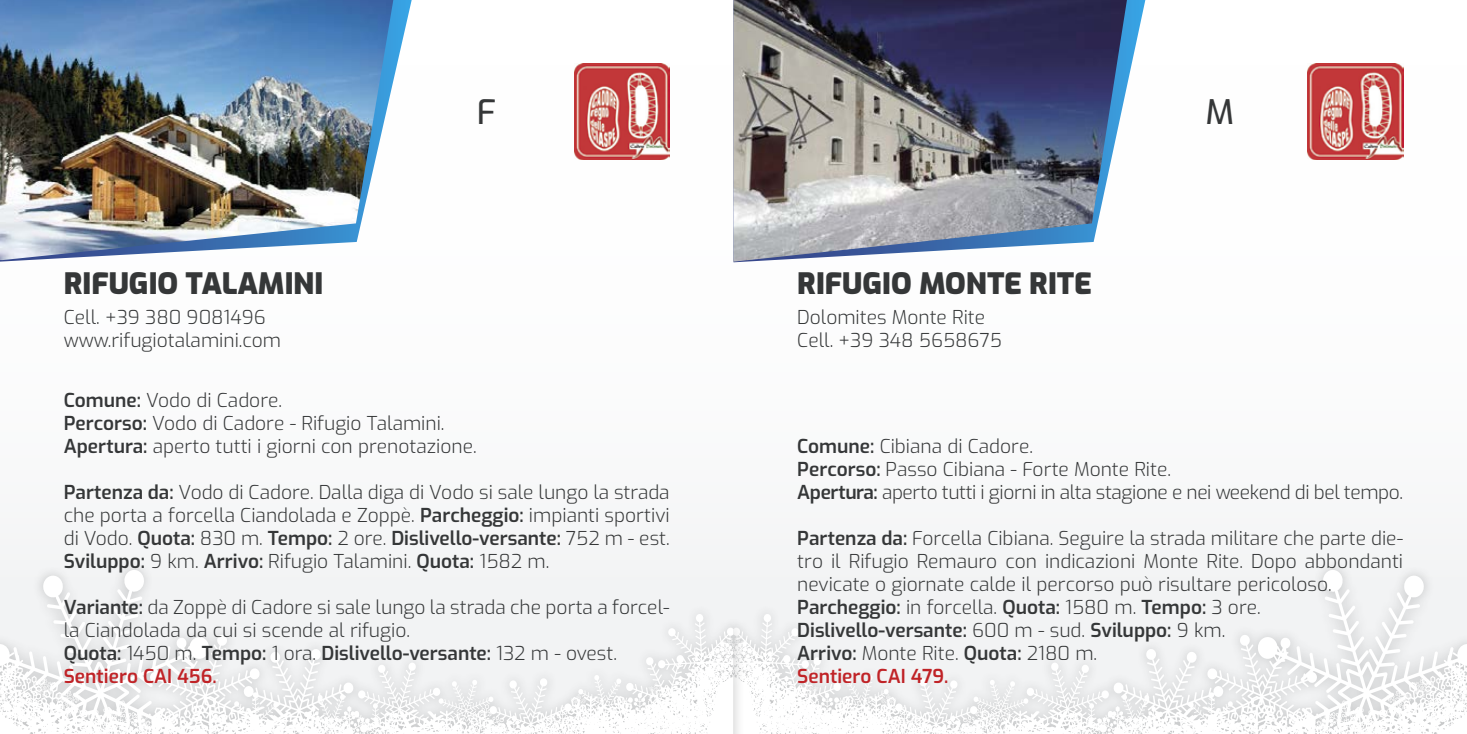
<style>
.page{position:relative;width:1467px;height:734px;background:#fff}
.page>*{position:absolute;margin:0;border:0;box-sizing:border-box;transform-origin:0 0}
.t1{font:500 33.75px "Exo";color:#353738}
.t2{font:900 29.25px "Exo";color:#353738}
.t3{font:300 19.12px/22.9px "Exo";color:#353738;text-align:justify}
.t4{font:600 19.12px "Exo";color:#353738}
.t5{font:300 19.12px "Exo";letter-spacing:-.02em;color:#353738}
.t6{font:600 19.12px "Exo";color:#c02327}
.s1{font-weight:600}
.s2{font-weight:300}
</style>
<div class="page">
<div style="left:722px;top:559px;width:745px;height:174px;background:#f3f4f5"></div>
<svg style="left:745px;top:568px;width:722px;height:165px"></svg>
<div style="left:0;top:559px;width:745px;height:174px;background:#f3f4f5"></div>
<svg style="left:0;top:568px;width:733px;height:165px"></svg>
<img style="left:574px;top:64px;width:96px;height:95px">
<svg style="left:0;top:0;width:412px;height:261px"></svg>
<img style="left:0;top:0;width:393px;height:260px">
<svg style="left:733px;top:0;width:412px;height:262px"></svg>
<img style="left:1307px;top:64px;width:96px;height:95px">
<img style="left:733px;top:0;width:394px;height:261px">
<p class="t2" style="left:64px;top:262px;width:261px">RIFUGIO TALAMINI</p>
<p class="t3" style="left:64px;top:304px;width:203px">Cell. +39 380 9081496</p>
<p class="t3" style="left:64px;top:327px;width:219px">www.rifugiotalamini.com</p>
<p class="t1" style="left:477px;top:87px;width:21px">F</p>
<p class="t3" style="left:64px;top:388px;width:220px"><span class="s1">Comune:</span> Vodo di Cadore.</p>
<p class="t3" style="left:64px;top:411px;width:382px"><span class="s1">Percorso:</span> Vodo di Cadore - Rifugio Talamini.</p>
<p class="t3" style="left:64px;top:434px;width:414px"><span class="s1">Apertura:</span> aperto tutti i giorni con prenotazione.</p>
<p class="t3" style="left:64px;top:480px;width:607px"><span class="s1">Partenza da:</span> Vodo di Cadore. Dalla diga di Vodo si sale lungo la strada che porta a forcella Ciandolada e Zoppè. <span class="s1">Parcheggio:</span> impianti sportivi di Vodo. <span class="s1">Quota:</span> 830 m. <span class="s1">Tempo:</span> 2 ore. <span class="s1">Dislivello-versante:</span> 752 m - est.</p>
<p class="t3" style="left:64px;top:548px;width:487px"><span class="s1">Sviluppo:</span> 9 km. <span class="s1">Arrivo:</span> Rifugio Talamini. <span class="s1">Quota:</span> 1582 m.</p>
<p class="t3" style="left:64px;top:594px;width:607px"><span class="s1">Variante:</span> da Zoppè di Cadore si sale lungo la strada che porta a forcel&shy;la Ciandolada da cui si scende al rifugio.</p>
<p class="t4" style="left:64px;top:639px;width:555px">Quota: <span class="s2">1450 m.</span> Tempo: <span class="s2">1 ora.</span> Dislivello-versante: <span class="s2">132 m - ovest.</span></p>
<p class="t6" style="left:64px;top:662px;width:154px">Sentiero CAI 456.</p>
<p class="t2" style="left:797px;top:262px;width:296px">RIFUGIO MONTE RITE</p>
<p class="t3" style="left:797px;top:304px;width:189px">Dolomites Monte Rite</p>
<p class="t3" style="left:797px;top:327px;width:206px">Cell. +39 348 5658675</p>
<p class="t1" style="left:1205px;top:87px;width:30px">M</p>
<p class="t3" style="left:797px;top:434px;width:237px"><span class="s1">Comune:</span> Cibiana di Cadore.</p>
<p class="t3" style="left:797px;top:457px;width:375px"><span class="s1">Percorso:</span> Passo Cibiana - Forte Monte Rite.</p>
<p class="t5" style="left:797px;top:478px;width:607px"><span class="s1">Apertura:</span> aperto tutti i giorni in alta stagione e nei weekend di bel tempo.</p>
<p class="t3" style="left:797px;top:525px;width:607px"><span class="s1">Partenza da:</span> Forcella Cibiana. Seguire la strada militare che parte die&shy;tro il Rifugio Remauro con indicazioni Monte Rite. Dopo abbondanti nevicate o giornate calde il percorso può risultare pericoloso.</p>
<p class="t4" style="left:797px;top:593px;width:465px">Parcheggio: <span class="s2">in forcella.</span> Quota: <span class="s2">1580 m.</span> Tempo: <span class="s2">3 ore.</span></p>
<p class="t4" style="left:797px;top:616px;width:430px">Dislivello-versante: <span class="s2">600 m - sud.</span> Sviluppo: <span class="s2">9 km.</span></p>
<p class="t3" style="left:797px;top:640px;width:301px"><span class="s1">Arrivo:</span> Monte Rite. <span class="s1">Quota:</span> 2180 m.</p>
<p class="t6" style="left:797px;top:662px;width:153px">Sentiero CAI 479.</p>
</div>
